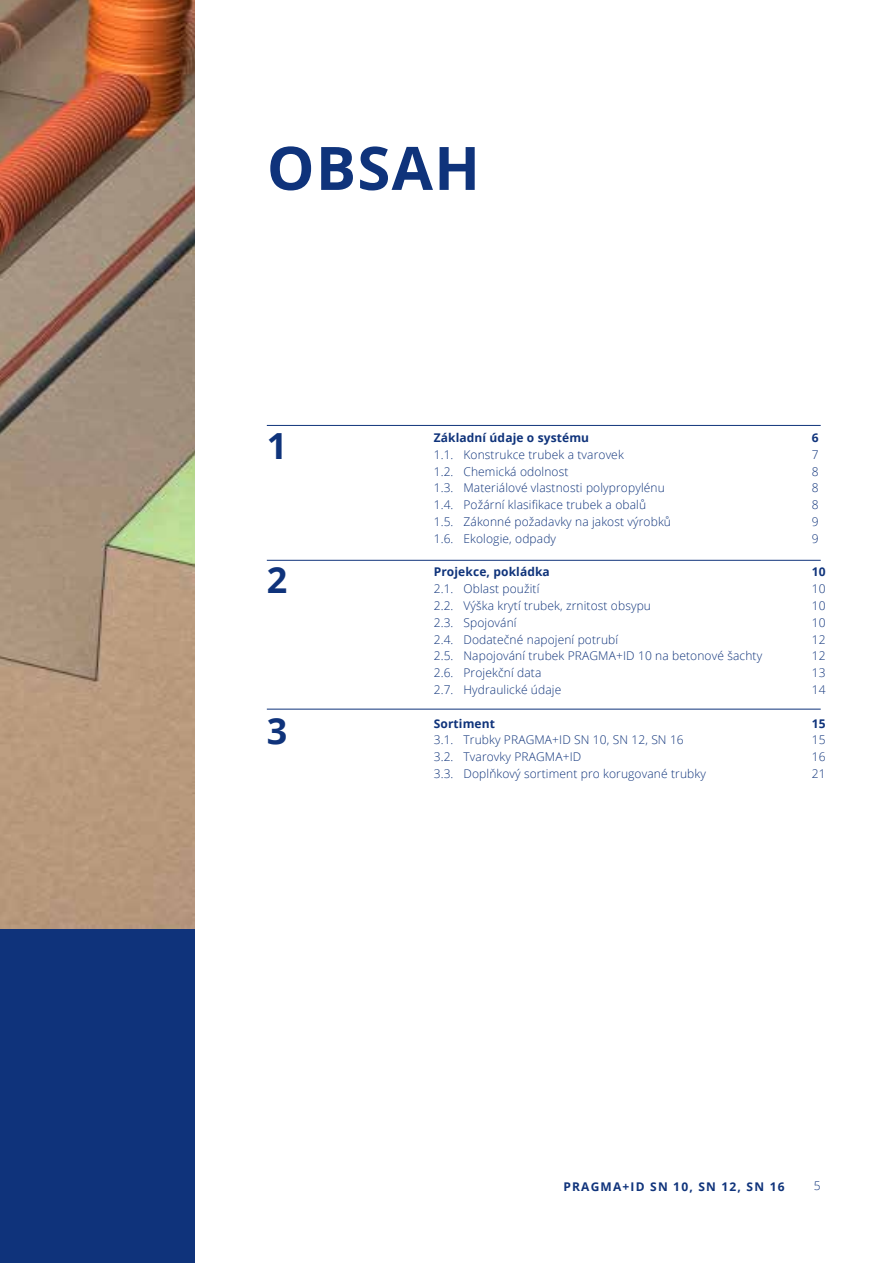
<style>
.page{position:relative;width:893px;height:1263px;background:#fff}
.page>*{position:absolute;margin:0;border:0;box-sizing:border-box;transform-origin:0 0}
.t1{font:700 60px "Open Sans";letter-spacing:.02em;color:#0f337b}
.t2{font:700 36px "Open Sans";color:#0f337b}
.t3{font:300 12px "Open Sans";letter-spacing:.01em;color:#0f337b}
.t4{font:700 12px "Open Sans";letter-spacing:.01em;color:#0f337b}
.t5{font:700 12px "Open Sans";letter-spacing:.1em;color:#0f337b}
</style>
<div class="page">
<img style="left:0;top:0;width:195px;height:929px">
<div style="left:0;top:929px;width:195px;height:334px;background:#0f337b"></div>
<hr style="left:267px;top:425px;width:554px;height:1px;background:#0f337b">
<hr style="left:267px;top:560px;width:554px;height:1px;background:#0f337b">
<hr style="left:267px;top:709px;width:554px;height:1px;background:#0f337b">
<h1 class="t1" style="left:267px;top:126px;width:215px">OBSAH</h1>
<h2 class="t2" style="left:267px;top:420px;width:22px">1</h2>
<h2 class="t2" style="left:267px;top:555px;width:22px">2</h2>
<h2 class="t2" style="left:267px;top:706px;width:22px">3</h2>
<p class="t4" style="left:434px;top:429px;width:157px">Základní údaje o systému</p>
<p class="t4" style="left:812px;top:429px;width:8px">6</p>
<p class="t3" style="left:434px;top:446px;width:192px">1.1. Konstrukce trubek a tvarovek</p>
<p class="t3" style="left:812px;top:446px;width:8px">7</p>
<p class="t3" style="left:434px;top:463px;width:136px">1.2. Chemická odolnost</p>
<p class="t3" style="left:812px;top:463px;width:8px">8</p>
<p class="t3" style="left:434px;top:480px;width:233px">1.3. Materiálové vlastnosti polypropylénu</p>
<p class="t3" style="left:812px;top:480px;width:8px">8</p>
<p class="t3" style="left:434px;top:497px;width:214px">1.4. Požární klasifikace trubek a obalů</p>
<p class="t3" style="left:812px;top:497px;width:8px">8</p>
<p class="t3" style="left:434px;top:513px;width:239px">1.5. Zákonné požadavky na jakost výrobků</p>
<p class="t3" style="left:812px;top:513px;width:8px">9</p>
<p class="t3" style="left:434px;top:530px;width:124px">1.6. Ekologie, odpady</p>
<p class="t3" style="left:812px;top:530px;width:8px">9</p>
<p class="t4" style="left:434px;top:563px;width:118px">Projekce, pokládka</p>
<p class="t4" style="left:812px;top:563px;width:15px">10</p>
<p class="t3" style="left:434px;top:581px;width:107px">2.1. Oblast použití</p>
<p class="t3" style="left:812px;top:581px;width:15px">10</p>
<p class="t3" style="left:434px;top:597px;width:219px">2.2. Výška krytí trubek, zrnitost obsypu</p>
<p class="t3" style="left:812px;top:597px;width:15px">10</p>
<p class="t3" style="left:434px;top:614px;width:84px">2.3. Spojování</p>
<p class="t3" style="left:812px;top:614px;width:15px">10</p>
<p class="t3" style="left:434px;top:631px;width:186px">2.4. Dodatečné napojení potrubí</p>
<p class="t3" style="left:812px;top:631px;width:15px">12</p>
<p class="t3" style="left:434px;top:648px;width:330px">2.5. Napojování trubek PRAGMA+ID 10 na betonové šachty</p>
<p class="t3" style="left:812px;top:648px;width:15px">12</p>
<p class="t3" style="left:434px;top:665px;width:109px">2.6. Projekční data</p>
<p class="t3" style="left:812px;top:665px;width:15px">13</p>
<p class="t3" style="left:434px;top:681px;width:129px">2.7. Hydraulické údaje</p>
<p class="t3" style="left:812px;top:681px;width:15px">14</p>
<p class="t4" style="left:434px;top:715px;width:63px">Sortiment</p>
<p class="t4" style="left:812px;top:715px;width:15px">15</p>
<p class="t3" style="left:434px;top:732px;width:252px">3.1. Trubky PRAGMA+ID SN 10, SN 12, SN 16</p>
<p class="t3" style="left:812px;top:732px;width:15px">15</p>
<p class="t3" style="left:434px;top:749px;width:149px">3.2. Tvarovky PRAGMA+ID</p>
<p class="t3" style="left:812px;top:749px;width:15px">16</p>
<p class="t3" style="left:434px;top:765px;width:274px">3.3. Doplňkový sortiment pro korugované trubky</p>
<p class="t3" style="left:812px;top:765px;width:15px">21</p>
<p class="t5" style="left:563px;top:1178px;width:223px">PRAGMA+ID SN 10, SN 12, SN 16</p>
<p class="t3" style="left:814px;top:1177px;width:8px">5</p>
</div>
